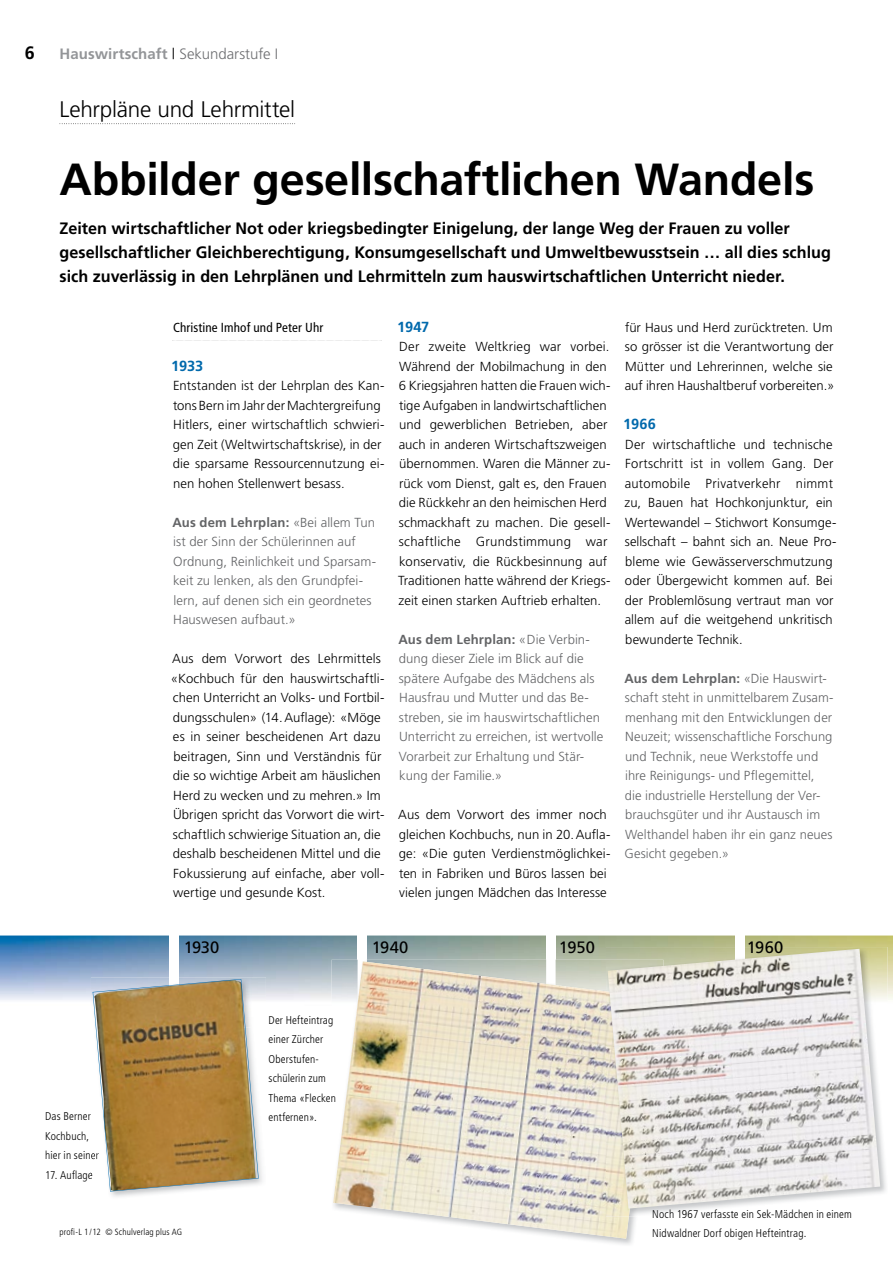
<style>
.page{position:relative;width:893px;height:1263px;background:#fff}
.page>*{position:absolute;margin:0;border:0;box-sizing:border-box;transform-origin:0 0}
.t1{font:700 45px "Frutiger LT Pro";letter-spacing:-.005em;color:#000}
.t2{font:300 22.5px "Frutiger LT Pro";letter-spacing:-.01em;color:#000}
.t3{font:700 18px "Frutiger LT Pro";color:#000}
.t4{font:700 16.5px/24px "Frutiger LT Pro";color:#000}
.t5{font:16.5px "Frutiger LT Pro";color:#000}
.t6{font:700 15px "Frutiger LT Pro";letter-spacing:.005em;color:#939598}
.t7{font:700 14.7px "Frutiger LT Pro";color:#0069ac}
.t8{font:300 13.2px/19.5px "Frutiger LT Pro";letter-spacing:.005em;color:#000}
.t9{font:300 13.2px/19.5px "Frutiger LT Pro";letter-spacing:.005em;color:#636466}
.t10{font:condensed 13.2px "Frutiger LT Pro";letter-spacing:.01em;color:#000}
.t11{font:300 condensed 11.25px/19.5px "Frutiger LT Pro";letter-spacing:.01em;color:#000}
.t12{font:300 condensed 9px "Frutiger LT Pro";letter-spacing:.02em;color:#000}
.s1{font-family:"Frutiger";font-weight:300;color:#000}
.s2{font-weight:300;color:#6d6e71}
.s3{font-weight:700}
</style>
<div class="page">
<img style="left:0;top:935px;width:893px;height:65px">
<svg style="left:60px;top:123px;width:235px;height:1px"></svg>
<svg style="left:173px;top:340px;width:208px;height:1px"></svg>
<div style="left:169px;top:930px;width:9px;height:97px;background:#fff"></div>
<div style="left:358px;top:930px;width:9px;height:97px;background:#fff"></div>
<div style="left:546px;top:930px;width:9px;height:97px;background:#fff"></div>
<div style="left:735px;top:930px;width:9px;height:97px;background:#fff"></div>
<img style="left:91px;top:977px;width:175px;height:220px">
<img style="left:169px;top:977px;width:9px;height:2px">
<svg style="left:91px;top:979px;width:168px;height:212px;background:#b1905a"></svg>
<img style="left:555px;top:960px;width:51px;height:1px">
<img style="left:582px;top:1216px;width:54px;height:29px">
<img style="left:331px;top:960px;width:215px;height:40px">
<img style="left:333px;top:961px;width:296px;height:278px">
<img style="left:656px;top:1120px;width:230px;height:93px">
<img style="left:606px;top:947px;width:281px;height:53px">
<img style="left:735px;top:947px;width:9px;height:2px">
<img style="left:606px;top:991px;width:50px;height:225px">
<img style="left:608px;top:949px;width:272px;height:259px">
<p class="t3" style="left:25px;top:42px;width:12px">6</p>
<p class="t6" style="left:60px;top:44px;width:220px">Hauswirtschaft <span class="s1">|</span> <span class="s2">Sekundarstufe I</span></p>
<p class="t2" style="left:60px;top:96px;width:237px">Lehrpläne und Lehrmittel</p>
<p class="t1" style="left:60px;top:153px;width:756px">Abbilder gesellschaftlichen Wandels</p>
<p class="t4" style="left:60px;top:216px;width:773px">Zeiten wirtschaftlicher Not oder kriegsbedingter Einigelung, der lange Weg der Frauen zu voller gesellschaftlicher Gleichberechtigung, Konsumgesellschaft und Umweltbewusstsein … all dies schlug sich zuverlässig in den Lehrplänen und Lehrmitteln zum hauswirtschaftlichen Unterricht nieder.</p>
<p class="t10" style="left:173px;top:319px;width:152px">Christine Imhof und Peter Uhr</p>
<p class="t7" style="left:171px;top:357px;width:34px">1933</p>
<p class="t8" style="left:173px;top:376px;width:213px">Entstanden ist der Lehrplan des Kan&shy;tons Bern im Jahr der Machtergreifung Hitlers, einer wirtschaftlich schwieri&shy;gen Zeit (Weltwirtschaftskrise), in der die sparsame Ressourcennutzung ei&shy;nen hohen Stellenwert besass.</p>
<p class="t9" style="left:172px;top:512px;width:205px"><span class="s3">Aus dem Lehrplan:</span> «Bei allem Tun ist der Sinn der Schüler innen auf<br>Ordnung, Reinlichkeit und Sparsam&shy;keit zu lenken, als den Grundpfei&shy;lern, auf denen sich ein geordnetes<br>Hauswesen aufbaut.»</p>
<p class="t8" style="left:171px;top:649px;width:215px">Aus dem Vorwort des Lehrmittels «Kochbuch für den hauswirtschaftli&shy;chen Unterricht an Volks- und Fortbil&shy;dungsschulen» (14. Auflage): «Möge es in seiner bescheidenen Art dazu beitragen, Sinn und Verständnis für die so wichtige Arbeit am häuslichen Herd zu wecken und zu mehren.» Im Übrigen spricht das Vorwort die wirt&shy;schaftlich schwierige Situation an, die deshalb bescheidenen Mittel und die Fokussierung auf einfache, aber voll&shy;wertige und gesunde Kost.</p>
<p class="t7" style="left:397px;top:318px;width:34px">1947</p>
<p class="t8" style="left:398px;top:337px;width:214px">Der zweite Weltkrieg war vorbei.<br>Während der Mobilmachung in den 6 Kriegsjahren hatten die Frauen wich&shy;tige Aufgaben in landwirtschaftlichen und gewerblichen Betrieben, aber auch in anderen Wirtschaftszweigen übernommen. Waren die Männer zu&shy;rück vom Dienst, galt es, den Frauen die Rückkehr an den heimischen Herd schmackhaft zu machen. Die gesell&shy;schaftliche Grundstimmung war konservativ, die Rückbesinnung auf Traditionen hatte während der Kriegs&shy;zeit einen starken Auftrieb erhalten.</p>
<p class="t9" style="left:398px;top:629px;width:206px"><span class="s3">Aus dem Lehrplan:</span> «Die Verbin&shy;dung dieser Ziele im Blick auf die spätere Aufgabe des Mädchens als<br>Hausfrau und Mutter und das Be&shy;streben, sie im hauswirtschaftlichen<br>Unterricht zu erreichen, ist wertvolle<br>Vorarbeit zur Erhaltung und Stär&shy;kung der Familie.»</p>
<p class="t8" style="left:398px;top:805px;width:214px">Aus dem Vorwort des immer noch gleichen Kochbuchs, nun in 20. Aufla&shy;ge: «Die guten Verdienstmöglichkei&shy;ten in Fabriken und Büros lassen bei vielen jungen Mädchen das Interesse</p>
<p class="t8" style="left:625px;top:317px;width:211px">für Haus und Herd zurücktreten. Um so grösser ist die Verantwortung der Mütter und Lehrerinnen, welche sie auf ihren Haushaltberuf vorbereiten.»</p>
<p class="t7" style="left:623px;top:415px;width:34px">1966</p>
<p class="t8" style="left:625px;top:434px;width:213px">Der wirtschaftliche und technische Fortschritt ist in vollem Gang. Der automobile Privatverkehr nimmt zu, Bauen hat Hochkonjunktur, ein Wertewandel – Stichwort Konsumge&shy;sellschaft – bahnt sich an. Neue Pro&shy;bleme wie Gewässerverschmutzung oder Übergewicht kommen auf. Bei der Problemlösung vertraut man vor allem auf die weitgehend unkritisch bewunderte Technik.</p>
<p class="t9" style="left:624px;top:668px;width:211px"><span class="s3">Aus dem Lehrplan:</span> «Die Hauswirt&shy;schaft steht in unmittelbarem Zusam&shy;menhang mit den Entwicklungen der Neuzeit; wissenschaftliche Forschung und Technik, neue Werkstoffe und ihre Reinigungs- und Pflegemittel, die industrielle Herstellung der Ver&shy;brauchsgüter und ihr Austausch im Welthandel haben ihr ein ganz neues Gesicht gegeben.»</p>
<p class="t5" style="left:184px;top:937px;width:37px">1930</p>
<p class="t5" style="left:372px;top:937px;width:38px">1940</p>
<p class="t5" style="left:559px;top:937px;width:38px">1950</p>
<p class="t5" style="left:747px;top:937px;width:38px">1960</p>
<p class="t11" style="left:45px;top:1106px;width:55px">das Berner kochbuch, hier in seiner</p>
<p class="t11" style="left:45px;top:1165px;width:49px">17. auflage</p>
<p class="t12" style="left:60px;top:1227px;width:124px">profi-l 1 / 12 © Schulverlag plus ag</p>
<p class="t11" style="left:268px;top:1010px;width:69px">der hefteintrag einer Zürcher oberstufen - schülerin zum thema «flecken entfernen».</p>
<p class="t11" style="left:652px;top:1204px;width:201px">noch 1967 verfasste ein Sek-mädchen in einem nidwaldner dorf obigen hefteintrag.</p>
</div>
